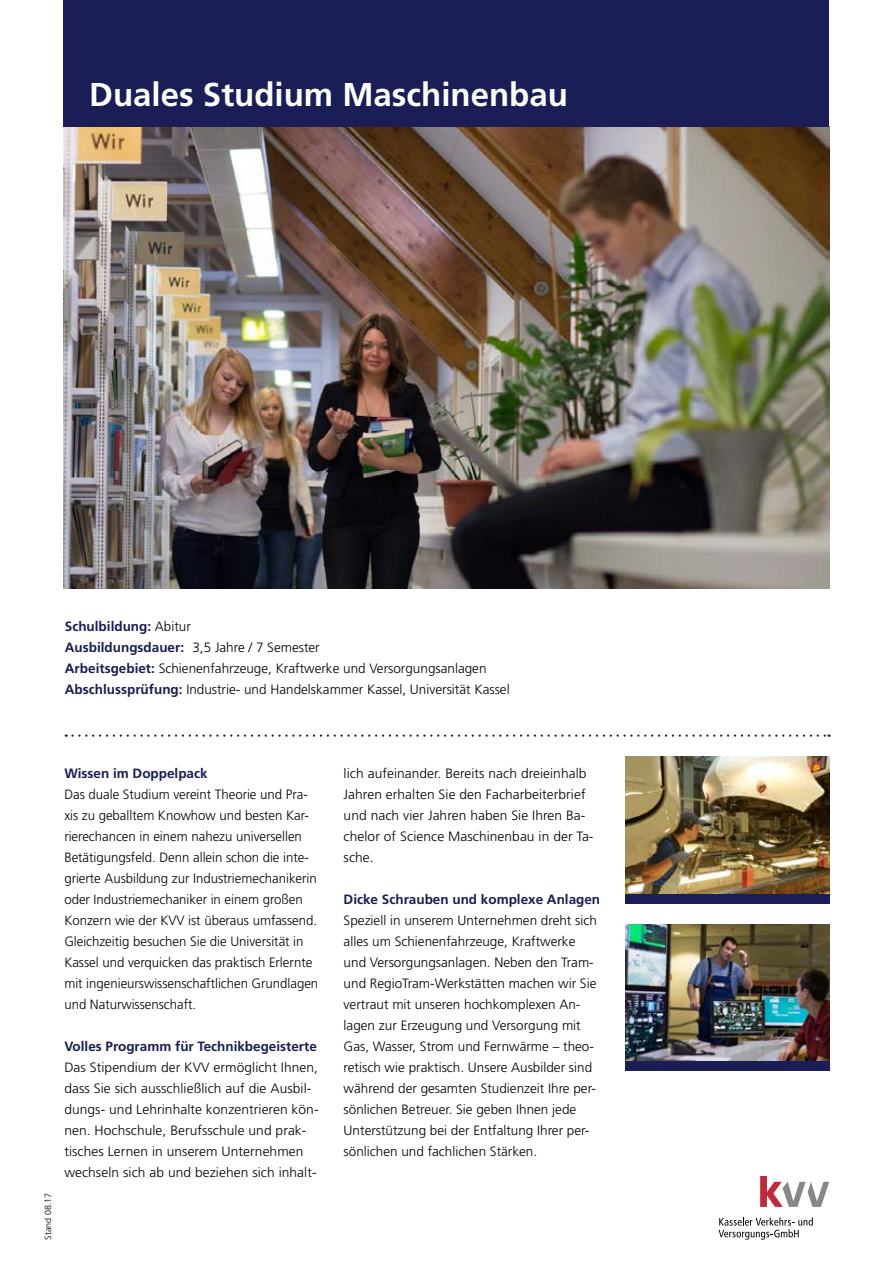
<style>
.page{position:relative;width:893px;height:1263px;background:#fff}
.page>*{position:absolute;margin:0;border:0;box-sizing:border-box;transform-origin:0 0}
.t1{font:700 33px "Frutiger LT Std";color:#fff}
.t2{font:300 13.5px/21px "Frutiger LT Std";color:#000}
.t3{font:700 13.5px "Frutiger LT Std";color:#1a1d56}
.t4{font:300 9px "Frutiger LT Std";color:#000}
.s1{font-weight:700;color:#1a1d56}
.s2{font-weight:700;color:#232c77}
</style>
<div class="page">
<svg style="left:719px;top:1217px;width:94px;height:23px"></svg>
<svg style="left:760px;top:1176px;width:69px;height:31px"></svg>
<img style="left:625px;top:925px;width:204px;height:136px">
<svg style="left:66px;top:734px;width:763px;height:3px"></svg>
<img style="left:64px;top:127px;width:765px;height:462px">
<img style="left:625px;top:757px;width:204px;height:137px">
<div style="left:625px;top:894px;width:204px;height:10px;background:#1a1d56"></div>
<div style="left:625px;top:1061px;width:204px;height:10px;background:#1a1d56"></div>
<div style="left:64px;top:0;width:765px;height:127px;background:#1a1d56"></div>
<h1 class="t1" style="left:89px;top:75px;width:480px">Duales Studium Maschinenbau</h1>
<p class="t2" style="left:65px;top:616px;width:446px"><span class="s1">Schulbildung:</span> Abitur<br><span class="s1">Ausbildungsdauer:</span> 3,5 Jahre / 7 Semester<br><span class="s1">Arbeitsgebiet:</span> Schienenfahrzeuge, Kraftwerke und Versorgungsanlagen <span class="s1">Abschlussprüfung</span><span class="s2">:</span> Industrie- und Handelskammer Kassel, Universität Kassel</p>
<p class="t4" style="left:43px;top:1240px;width:49px;rotate:-90deg">Stand 08.17</p>
<p class="t3" style="left:64px;top:765px;width:145px">Wissen im Doppelpack</p>
<p class="t2" style="left:64px;top:784px;width:255px">Das duale Studium vereint Theorie und Pra&shy;xis zu geballtem Knowhow und besten Kar&shy;rierechancen in einem nahezu universellen Betätigungsfeld. Denn allein schon die inte&shy;grierte Ausbildung zur Industriemechanikerin oder Industriemechaniker in einem großen Konzern wie der KVV ist überaus umfassend.<br>Gleichzeitig besuchen Sie die Universität in Kassel und verquicken das praktisch Erlernte mit ingenieurswissenschaftlichen Grundlagen und Naturwissenschaft.</p>
<p class="t3" style="left:64px;top:1038px;width:254px">Volles Programm für Technikbegeisterte</p>
<p class="t2" style="left:64px;top:1057px;width:256px">Das Stipendium der KVV ermöglicht Ihnen, dass Sie sich ausschließlich auf die Ausbil&shy;dungs- und Lehrinhalte konzentrieren kön&shy;nen. Hochschule, Berufsschule und prak&shy;tisches Lernen in unserem Unternehmen wechseln sich ab und beziehen sich inhalt-</p>
<p class="t2" style="left:344px;top:763px;width:251px">lich aufeinander. Bereits nach dreieinhalb Jahren erhalten Sie den Facharbeiterbrief und nach vier Jahren haben Sie Ihren Ba&shy;chelor of Science Maschinenbau in der Ta&shy;sche.</p>
<p class="t3" style="left:344px;top:891px;width:258px">Dicke Schrauben und komplexe Anlagen</p>
<p class="t2" style="left:344px;top:910px;width:255px">Speziell in unserem Unternehmen dreht sich alles um Schienenfahrzeuge, Kraftwerke und Versorgungsanlagen. Neben den Tram&shy;und RegioTram-Werkstätten machen wir Sie vertraut mit unseren hochkomplexen An&shy;lagen zur Erzeugung und Versorgung mit Gas, Wasser, Strom und Fernwärme – theo&shy;retisch wie praktisch. Unsere Ausbilder sind während der gesamten Studienzeit Ihre per&shy;sönlichen Betreuer. Sie geben Ihnen jede Unterstützung bei der Entfaltung Ihrer per&shy;sönlichen und fachlichen Stärken.</p>
</div>
